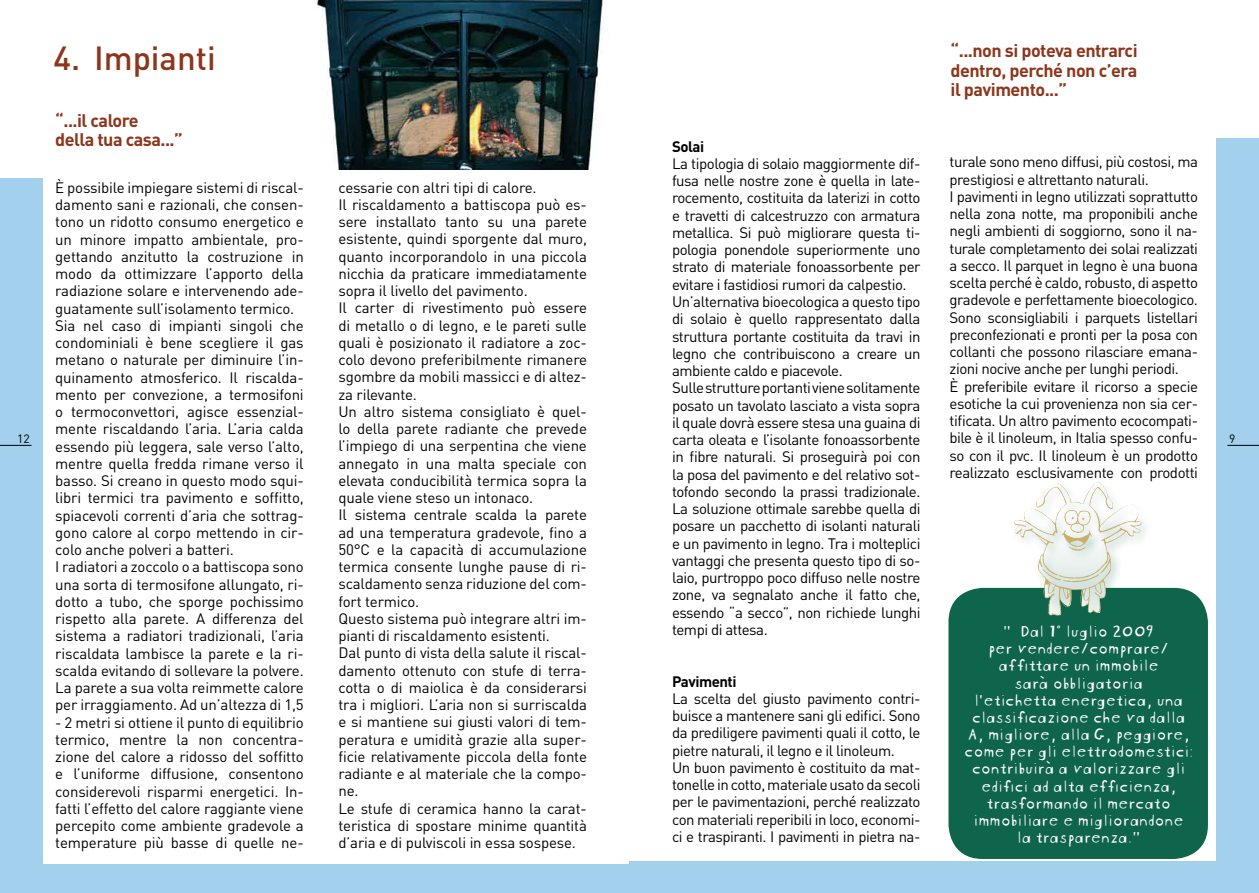
<style>
.page{position:relative;width:1259px;height:893px;background:#fff}
.page>*{position:absolute;margin:0;border:0;box-sizing:border-box;transform-origin:0 0}
.t1{font:500 33px "DIN";color:#8d361b}
.t2{font:700 18px/19.5px "DIN";letter-spacing:-.03em;color:#8d361b}
.t3{font:17.1px/17.1px "Blockhead Unplugged";letter-spacing:-.025em;color:#fff;text-align:center}
.t4{font:15px/17.2px "DIN";letter-spacing:-.025em;color:#000}
.t5{font:700 15px "DIN";letter-spacing:-.03em;color:#000}
.t6{font:12px "DIN";color:#000}
</style>
<div class="page">
<div style="left:0;top:179px;width:629px;height:714px;background:#a3d0ed"></div>
<div style="left:43px;top:84px;width:586px;height:779px;background:#fff"></div>
<hr style="left:0;top:445px;width:32px;height:1px;background:#000">
<img style="left:317px;top:0;width:287px;height:169px">
<div style="left:629px;top:138px;width:630px;height:755px;background:#a3d0ed"></div>
<div style="left:629px;top:124px;width:587px;height:737px;background:#fff"></div>
<hr style="left:1227px;top:445px;width:32px;height:1px;background:#000">
<div style="left:948px;top:588px;width:260px;height:271px;background:#0f654b;border-radius:34px"></div>
<div style="left:1009px;top:478px;width:148px;height:156px;background:#0f654b;opacity:.4"></div>
<img style="left:1067px;top:482px;width:31px;height:22px">
<p class="t6" style="left:17px;top:431px;width:14px">12</p>
<h1 class="t1" style="left:54px;top:37px;width:164px">4. Impianti</h1>
<p class="t2" style="left:55px;top:110px;width:129px">“...il calore<br>della tua casa...”</p>
<p class="t4" style="left:55px;top:179px;width:250px">È possibile impiegare sistemi di riscal&shy;damento sani e razionali, che consen&shy;tono un ridotto consumo energetico e un minore impatto ambientale, pro&shy;gettando anzitutto la costruzione in modo da ottimizzare l’apporto della radiazione solare e intervenendo ade&shy;guatamente sull’isolamento termico.<br>Sia nel caso di impianti singoli che condominiali è bene scegliere il gas metano o naturale per diminuire l’in&shy;quinamento atmosferico. Il riscalda&shy;mento per convezione, a termosifoni o termoconvettori, agisce essenzial&shy;mente riscaldando l’aria. L’aria calda essendo più leggera, sale verso l’alto, mentre quella fredda rimane verso il basso. Si creano in questo modo squi&shy;libri termici tra pavimento e soffitto, spiacevoli correnti d’aria che sottrag&shy;gono calore al corpo mettendo in cir&shy;colo anche polveri a batteri.<br>I radiatori a zoccolo o a battiscopa sono una sorta di termosifone allungato, ri&shy;dotto a tubo, che sporge pochissimo rispetto alla parete. A differenza del sistema a radiatori tradizionali, l’aria riscaldata lambisce la parete e la ri&shy;scalda evitando di sollevare la polvere.<br>La parete a sua volta reimmette calore per irraggiamento. Ad un’altezza di 1,5</p>
<p class="t4" style="left:55px;top:713px;width:250px;text-align:justify">- 2 metri si ottiene il punto di equilibrio termico, mentre la non concentra&shy;zione del calore a ridosso del soffitto e l’uniforme diffusione, consentono considerevoli risparmi energetici. In&shy;fatti l’effetto del calore raggiante viene percepito come ambiente gradevole a temperature più basse di quelle ne-</p>
<p class="t4" style="left:338px;top:178px;width:250px">cessarie con altri tipi di calore.<br>Il riscaldamento a battiscopa può es&shy;sere installato tanto su una parete esistente, quindi sporgente dal muro, quanto incorporandolo in una piccola nicchia da praticare immediatamente sopra il livello del pavimento.<br>Il carter di rivestimento può essere di metallo o di legno, e le pareti sulle quali è posizionato il radiatore a zoc&shy;colo devono preferibilmente rimanere sgombre da mobili massicci e di altez&shy;za rilevante.<br>Un altro sistema consigliato è quel&shy;lo della parete radiante che prevede l’impiego di una serpentina che viene annegato in una malta speciale con elevata conducibilità termica sopra la quale viene steso un intonaco.<br>Il sistema centrale scalda la parete ad una temperatura gradevole, fino a 50°C e la capacità di accumulazione termica consente lunghe pause di ri&shy;scaldamento senza riduzione del com&shy;fort termico.<br>Questo sistema può integrare altri im&shy;pianti di riscaldamento esistenti.<br>Dal punto di vista della salute il riscal&shy;damento ottenuto con stufe di terra&shy;cotta o di maiolica è da considerarsi tra i migliori. L’aria non si surriscalda e si mantiene sui giusti valori di tem&shy;peratura e umidità grazie alla super&shy;ficie relativamente piccola della fonte radiante e al materiale che la compo&shy;ne.<br>Le stufe di ceramica hanno la carat&shy;teristica di spostare minime quantità d’aria e di pulviscoli in essa sospese.</p>
<p class="t5" style="left:672px;top:136px;width:34px">Solai</p>
<p class="t4" style="left:672px;top:155px;width:250px">La tipologia di solaio maggiormente dif&shy;fusa nelle nostre zone è quella in late&shy;rocemento, costituita da laterizi in cotto e travetti di calcestruzzo con armatura metallica. Si può migliorare questa ti&shy;pologia ponendole superiormente uno strato di materiale fonoassorbente per evitare i fastidiosi rumori da calpestio.<br>Un’alternativa bioecologica a questo tipo di solaio è quello rappresentato dalla struttura portante costituita da travi in legno che contribuiscono a creare un ambiente caldo e piacevole.<br>Sulle strutture portanti viene solitamente posato un tavolato lasciato a vista sopra il quale dovrà essere stesa una guaina di carta oleata e l’isolante fonoassorbente in fibre naturali. Si proseguirà poi con la posa del pavimento e del relativo sot&shy;tofondo secondo la prassi tradizionale.<br>La soluzione ottimale sarebbe quella di posare un pacchetto di isolanti naturali e un pavimento in legno. Tra i molteplici vantaggi che presenta questo tipo di so&shy;laio, purtroppo poco diffuso nelle nostre zone, va segnalato anche il fatto che, essendo “a secco”, non richiede lunghi tempi di attesa.</p>
<p class="t5" style="left:672px;top:671px;width:66px">Pavimenti</p>
<p class="t4" style="left:672px;top:689px;width:250px">La scelta del giusto pavimento contri&shy;buisce a mantenere sani gli edifici. Sono da prediligere pavimenti quali il cotto, le pietre naturali, il legno e il linoleum.<br>Un buon pavimento è costituito da mat&shy;tonelle in cotto, materiale usato da secoli per le pavimentazioni, perché realizzato con materiali reperibili in loco, economi&shy;ci e traspiranti. I pavimenti in pietra na-</p>
<p class="t2" style="left:950px;top:40px;width:188px;text-align:justify">“...non si poteva entrarci dentro, perché non c’era il pavimento...”</p>
<p class="t4" style="left:949px;top:153px;width:250px">turale sono meno diffusi, più costosi, ma prestigiosi e altrettanto naturali.<br>I pavimenti in legno utilizzati soprattutto nella zona notte, ma proponibili anche negli ambienti di soggiorno, sono il na&shy;turale completamento dei solai realizzati a secco. Il parquet in legno è una buona scelta perché è caldo, robusto, di aspetto gradevole e perfettamente bioecologico.<br>Sono sconsigliabili i parquets listellari preconfezionati e pronti per la posa con collanti che possono rilasciare emana&shy;zioni nocive anche per lunghi periodi.<br>È preferibile evitare il ricorso a specie esotiche la cui provenienza non sia cer&shy;tificata. Un altro pavimento ecocompati&shy;bile è il linoleum, in Italia spesso confu&shy;so con il pvc. Il linoleum è un prodotto realizzato esclusivamente con prodotti</p>
<p class="t3" style="left:964px;top:621px;width:230px">“ Dal 1° luglio 2009<br>per vendere/comprare/ affittare un immobile<br>sarà obbligatoria<br>l’etichetta energetica, una classificazione che va dalla<br>A, migliore, alla G, peggiore, come per gli elettrodomestici: contribuirà a valorizzare gli edifici ad alta efficienza, trasformando il mercato immobiliare e migliorandone la trasparenza.”</p>
<p class="t6" style="left:1229px;top:431px;width:8px">9</p>
</div>
